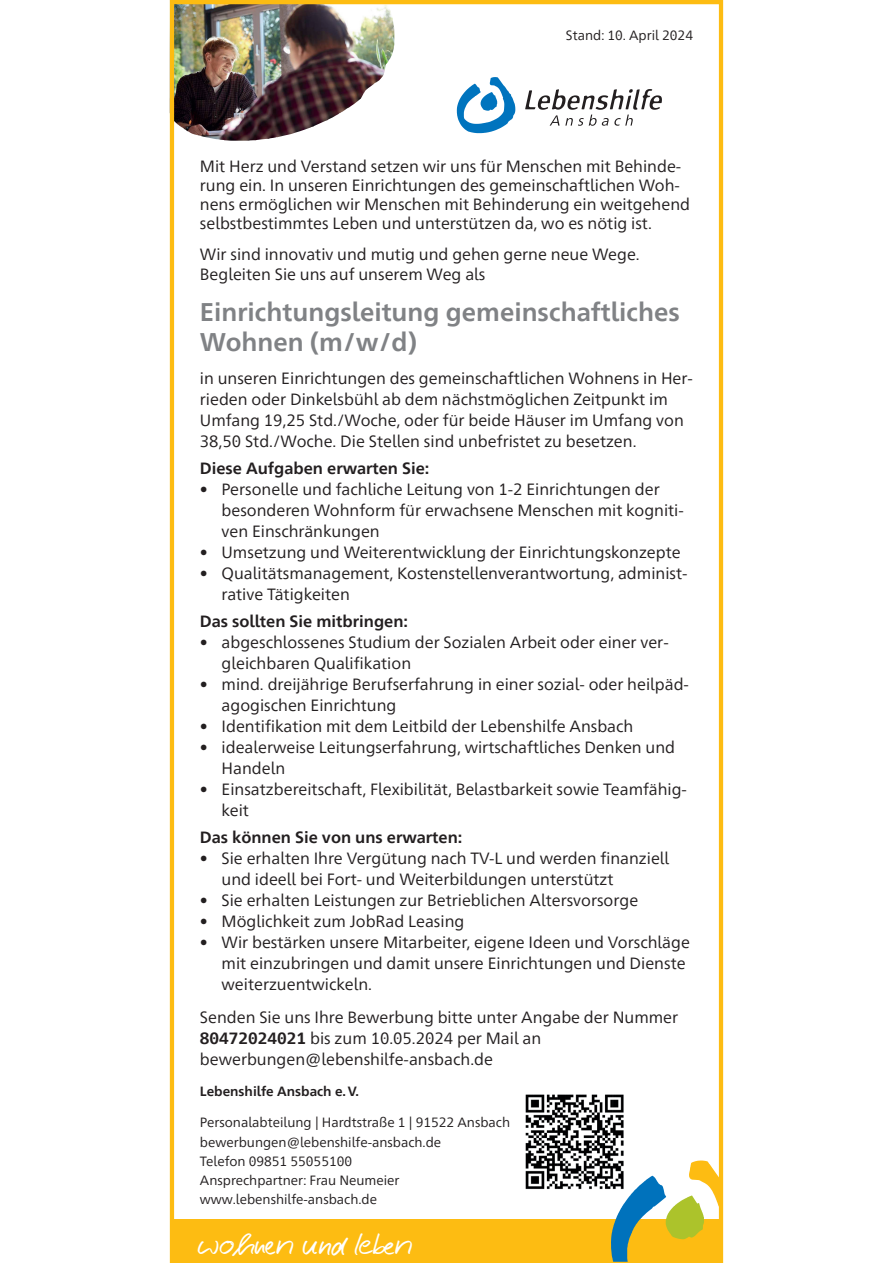
<style>
.page{position:relative;width:893px;height:1263px;background:#fff}
.page>*{position:absolute;margin:0;border:0;box-sizing:border-box;transform-origin:0 0}
.t1{font:33.9px "Nifty Script";color:#fff}
.t2{font:700 25.5px/29.7px "Frutiger Neue 1450 Pro";color:#808285}
.t3{font:16.2px/21px "Frutiger Neue 1450 Pro";color:#231f20}
.t4{font:700 16.2px "Frutiger Neue 1450 Pro";color:#231f20}
.t5{font:13.35px/19px "Frutiger Neue 1450 Pro";color:#231f20}
.t6{font:700 13.35px "Frutiger Neue 1450 Pro";color:#231f20}
.s1{font-weight:700}
</style>
<div class="page">
<img style="left:525px;top:1094px;width:99px;height:96px">
<img style="left:175px;top:5px;width:220px;height:136px">
<div style="left:170px;top:0;width:553px;height:1263px;border:4px solid #fdbc12"></div>
<div style="left:171px;top:1219px;width:549px;height:43px;background:#fdbc12"></div>
<svg style="left:611px;top:1160px;width:108px;height:102px"></svg>
<svg style="left:457px;top:77px;width:58px;height:56px"></svg>
<svg style="left:525px;top:89px;width:137px;height:37px"></svg>
<p class="t5" style="left:566px;top:25px;width:129px">Stand: 10. April 2024</p>
<p class="t3" style="left:200px;top:156px;width:492px;line-height:19px">Mit Herz und Verstand setzen wir uns für Menschen mit Behinde&shy;rung ein. In unseren Einrichtungen des gemeinschaftlichen Woh&shy;nens ermöglichen wir Menschen mit Behinderung ein weitgehend selbstbestimmtes Leben und unterstützen da, wo es nötig ist.</p>
<p class="t3" style="left:200px;top:244px;width:441px;line-height:19px">Wir sind innovativ und mutig und gehen gerne neue Wege.<br>Begleiten Sie uns auf unserem Weg als</p>
<h2 class="t2" style="left:200px;top:296px;width:481px">Einrichtungsleitung gemeinschaftliches<br>Wohnen (m/w/d)</h2>
<p class="t3" style="left:200px;top:367px;width:495px">in unseren Einrichtungen des gemeinschaftlichen Wohnens in Her&shy;rieden oder Dinkelsbühl ab dem nächstmöglichen Zeitpunkt im Umfang 19,25 Std./Woche, oder für beide Häuser im Umfang von 38,50 Std./Woche. Die Stellen sind unbefristet zu besetzen.</p>
<p class="t4" style="left:200px;top:457px;width:231px">Diese Aufgaben erwarten Sie:</p>
<p class="t3" style="left:222px;top:478px;width:464px;text-indent:-22px">• Personelle und fachliche Leitung von 1-2 Einrichtungen der besonderen Wohnform für erwachsene Menschen mit kogniti&shy;ven Einschränkungen</p>
<p class="t3" style="left:200px;top:541px;width:482px">• Umsetzung und Weiterentwicklung der Einrichtungskonzepte</p>
<p class="t3" style="left:222px;top:562px;width:467px;text-indent:-22px">• Qualitätsmanagement, Kostenstellenverantwortung, administ&shy;rative Tätigkeiten</p>
<p class="t4" style="left:200px;top:610px;width:210px">Das sollten Sie mitbringen:</p>
<p class="t3" style="left:222px;top:631px;width:449px;text-indent:-22px">• abgeschlossenes Studium der Sozialen Arbeit oder einer ver&shy;gleichbaren Qualifikation</p>
<p class="t3" style="left:222px;top:673px;width:469px;text-indent:-22px">• mind. dreijährige Berufserfahrung in einer sozial- oder heilpäd&shy;agogischen Einrichtung</p>
<p class="t3" style="left:200px;top:715px;width:435px">• Identifikation mit dem Leitbild der Lebenshilfe Ansbach</p>
<p class="t3" style="left:222px;top:736px;width:455px;text-indent:-22px">• idealerweise Leitungserfahrung, wirtschaftliches Denken und<br>Handeln</p>
<p class="t3" style="left:222px;top:778px;width:467px;text-indent:-22px">• Einsatzbereitschaft, Flexibilität, Belastbarkeit sowie Teamfähig&shy;keit</p>
<p class="t4" style="left:200px;top:826px;width:264px">Das können Sie von uns erwarten:</p>
<p class="t3" style="left:222px;top:847px;width:449px;text-indent:-22px">• Sie erhalten Ihre Vergütung nach TV-L und werden finanziell und ideell bei Fort- und Weiterbildungen unterstützt</p>
<p class="t3" style="left:200px;top:889px;width:440px">• Sie erhalten Leistungen zur Betrieblichen Altersvorsorge</p>
<p class="t3" style="left:200px;top:910px;width:266px">• Möglichkeit zum JobRad Leasing</p>
<p class="t3" style="left:222px;top:931px;width:470px;text-indent:-22px">• Wir bestärken unsere Mitarbeiter, eigene Ideen und Vorschläge mit einzubringen und damit unsere Einrichtungen und Dienste weiterzuentwickeln.</p>
<p class="t3" style="left:200px;top:1006px;width:480px">Senden Sie uns Ihre Bewerbung bitte unter Angabe der Nummer<br><span class="s1">80472024021</span> bis zum 10.05.2024 per Mail an bewerbungen@lebenshilfe-ansbach.de</p>
<p class="t6" style="left:200px;top:1082px;width:161px">Lebenshilfe Ansbach e.V.</p>
<p class="t5" style="left:200px;top:1112px;width:312px">Personalabteilung | Hardtstraße 1 | 91522 Ansbach bewerbungen@lebenshilfe-ansbach.de<br>Telefon 09851 55055100<br>Ansprechpartner: Frau Neumeier www.lebenshilfe-ansbach.de</p>
<h1 class="t1" style="left:197px;top:1218px;width:216px">wohnen und leben</h1>
</div>
